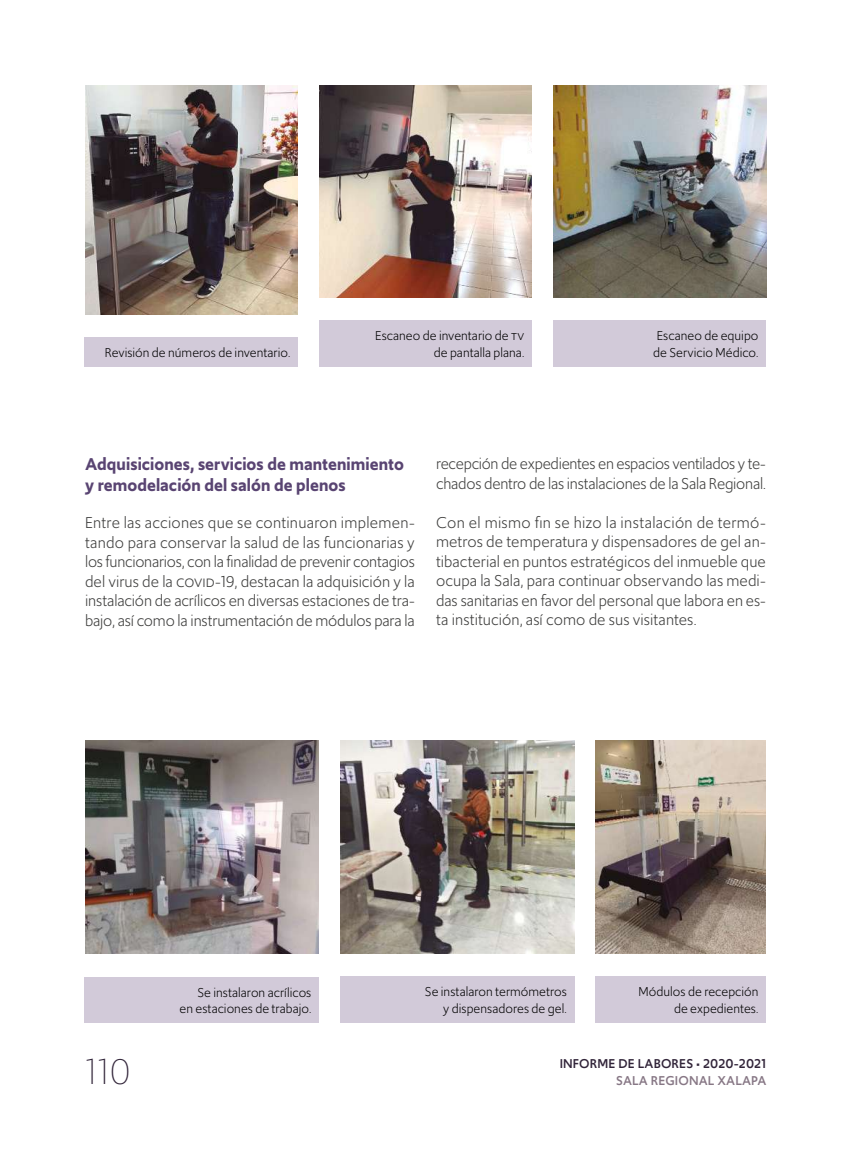
<style>
.page{position:relative;width:851px;height:1149px;background:#fff}
.page>*{position:absolute;margin:0;border:0;box-sizing:border-box;transform-origin:0 0}
.t1{font:300 37.5px "Upgrade";color:#312439}
.t2{font:600 18px/21px "Upgrade";letter-spacing:.005em;color:#594472}
.t3{font:16.5px/19.5px "Upgrade";color:#3c3c3b;text-align:justify}
.t4{font:13.5px/16.5px "Upgrade";color:#000;text-align:right}
.t5{font:500 13.5px "Upgrade";letter-spacing:.01em;color:#312439}
.t6{font:500 13.5px "Upgrade";letter-spacing:.01em;color:#877785}
</style>
<div class="page">
<img style="left:85px;top:85px;width:213px;height:230px">
<img style="left:319px;top:85px;width:213px;height:213px">
<img style="left:553px;top:85px;width:212px;height:213px">
<div style="left:84px;top:337px;width:214px;height:30px;background:#d2cad9"></div>
<div style="left:319px;top:320px;width:213px;height:47px;background:#d2cad9"></div>
<div style="left:553px;top:320px;width:212px;height:47px;background:#d2cad9"></div>
<img style="left:85px;top:740px;width:234px;height:213px">
<div style="left:84px;top:977px;width:235px;height:45px;background:#d2cad9"></div>
<img style="left:340px;top:740px;width:234px;height:213px">
<div style="left:340px;top:975px;width:234px;height:47px;background:#d2cad9"></div>
<img style="left:595px;top:740px;width:170px;height:213px">
<div style="left:595px;top:975px;width:170px;height:47px;background:#d2cad9"></div>
<p class="t4" style="left:105px;top:344px;width:187px">Revisión de números de inventario.</p>
<p class="t4" style="left:375px;top:327px;width:151px">Escaneo de inventario de tv de pantalla plana.</p>
<p class="t4" style="left:653px;top:327px;width:107px;text-align:left">Escaneo de equipo de Servicio Médico.</p>
<p class="t2" style="left:85px;top:454px;width:320px">Adquisiciones, servicios de mantenimiento y remodelación del salón de plenos</p>
<p class="t3" style="left:85px;top:512px;width:331px">Entre las acciones que se continuaron implemen&shy;tando para conservar la salud de las funcionarias y los funcionarios, con la finalidad de prevenir contagios del virus de la covid-19, destacan la adquisición y la instalación de acrílicos en diversas estaciones de tra&shy;bajo, así como la instrumentación de módulos para la</p>
<p class="t3" style="left:436px;top:454px;width:331px">recepción de expedientes en espacios ventilados y te&shy;chados dentro de las instalaciones de la Sala Regional.</p>
<p class="t3" style="left:436px;top:512px;width:331px">Con el mismo fin se hizo la instalación de termó&shy;metros de temperatura y dispensadores de gel an&shy;tibacterial en puntos estratégicos del inmueble que ocupa la Sala, para continuar observando las medi&shy;das sanitarias en favor del personal que labora en es&shy;ta institución, así como de sus visitantes.</p>
<p class="t4" style="left:179px;top:983px;width:133px">Se instalaron acrílicos<br>en estaciones de trabajo.</p>
<p class="t4" style="left:425px;top:982px;width:143px">Se instalaron termómetros y dispensadores de gel.</p>
<p class="t4" style="left:638px;top:982px;width:121px">Módulos de recepción de expedientes.</p>
<h1 class="t1" style="left:85px;top:1045px;width:47px">110</h1>
<p class="t5" style="left:559px;top:1054px;width:208px">INFORME DE LABORES • 2020-2021</p>
<p class="t6" style="left:616px;top:1070px;width:152px">SALA REGIONAL XALAPA</p>
</div>
